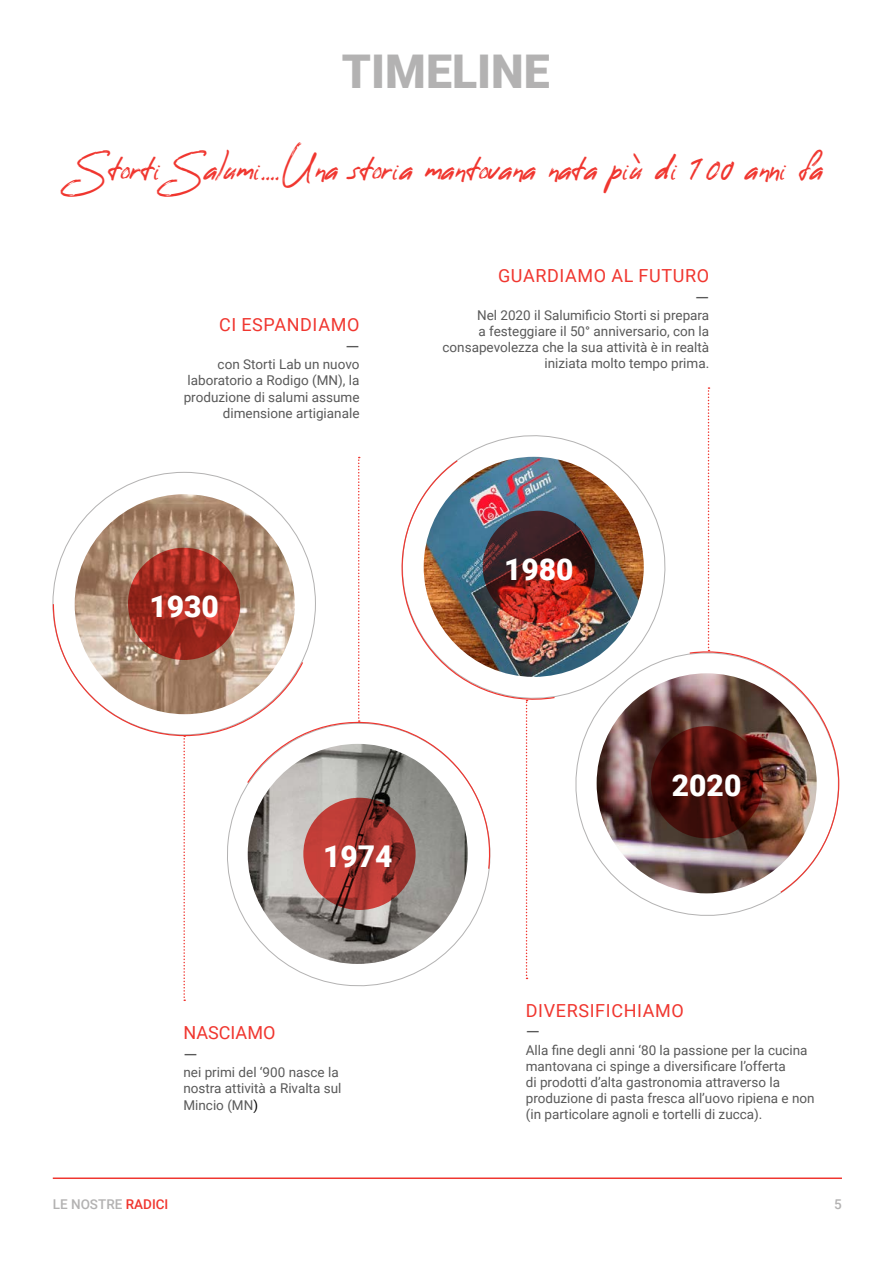
<style>
.page{position:relative;width:893px;height:1263px;background:#fff}
.page>*{position:absolute;margin:0;border:0;box-sizing:border-box;transform-origin:0 0}
.t1{font:900 46.5px "Roboto";color:#b3b2b2}
.t2{font:900 30px "Roboto";color:#fff}
.t3{font:27px "Reey";color:#f0362f}
.t4{font:18px "Roboto";letter-spacing:.035em;color:#f0362f}
.t5{font:18px "Roboto";color:#f0362f}
.t6{font:18px "Roboto";color:#595959}
.t7{font:13.5px/16.2px "Roboto";color:#595959}
.t8{font:500 13.5px "Roboto";color:#b3b2b2}
.s1{color:#000}
.s2{color:#f0362f}
</style>
<div class="page">
<hr style="left:53px;top:1177px;width:789px;height:2px;background:#f0362f">
<img style="left:461px;top:435px;width:205px;height:262px">
<svg style="left:52px;top:457px;width:504px;height:544px"></svg>
<svg style="left:558px;top:635px;width:222px;height:281px"></svg>
<svg style="left:688px;top:387px;width:152px;height:507px"></svg>
<svg style="left:128px;top:548px;width:112px;height:112px;background:#a42b21"></svg>
<svg style="left:303px;top:798px;width:113px;height:112px;background:#a83631"></svg>
<svg style="left:483px;top:511px;width:112px;height:112px;background:#71211f"></svg>
<svg style="left:651px;top:726px;width:112px;height:112px;background:#490e0a"></svg>
<h1 class="t1" style="left:342px;top:39px;width:210px">TIMELINE</h1>
<h3 class="t3" style="left:77px;top:155px;width:748px">Storti Salumi....Una storia mantovana nata più di 100 anni fa</h3>
<h3 class="t4" style="left:219px;top:312px;width:142px">CI ESPANDIAMO</h3>
<h3 class="t6" style="left:345px;top:334px;width:16px">—</h3>
<p class="t7" style="left:184px;top:356px;width:177px;text-align:right">con Storti Lab un nuovo laboratorio a Rodigo (MN), la produzione di salumi assume dimensione artigianale</p>
<h2 class="t2" style="left:149px;top:585px;width:71px">1930</h2>
<h3 class="t4" style="left:498px;top:263px;width:213px">GUARDIAMO AL FUTURO</h3>
<h3 class="t6" style="left:695px;top:285px;width:16px">—</h3>
<p class="t7" style="left:442px;top:306px;width:268px;text-align:right">Nel 2020 il Salumificio Storti si prepara<br>a festeggiare il 50° anniversario, con la consapevolezza che la sua attività è in realtà iniziata molto tempo prima.</p>
<h2 class="t2" style="left:504px;top:548px;width:71px">1980</h2>
<h2 class="t2" style="left:323px;top:835px;width:71px">1974</h2>
<h3 class="t5" style="left:183px;top:1020px;width:94px">NASCIAMO</h3>
<h3 class="t6" style="left:183px;top:1042px;width:16px">—</h3>
<p class="t7" style="left:183px;top:1064px;width:159px">nei primi del ‘900 nasce la nostra attività a Rivalta sul<br>Mincio (MN<span class="s1">)</span></p>
<h2 class="t2" style="left:672px;top:765px;width:71px">2020</h2>
<h3 class="t4" style="left:526px;top:998px;width:160px">DIVERSIFICHIAMO</h3>
<h3 class="t6" style="left:526px;top:1019px;width:16px">—</h3>
<p class="t7" style="left:526px;top:1041px;width:290px">Alla fine degli anni ‘80 la passione per la cucina mantovana ci spinge a diversificare l’offerta<br>di prodotti d’alta gastronomia attraverso la produzione di pasta fresca all’uovo ripiena e non (in particolare agnoli e tortelli di zucca).</p>
<p class="t8" style="left:53px;top:1194px;width:117px">LE NOSTRE <span class="s2">RADICI</span></p>
<p class="t8" style="left:834px;top:1194px;width:9px">5</p>
</div>
